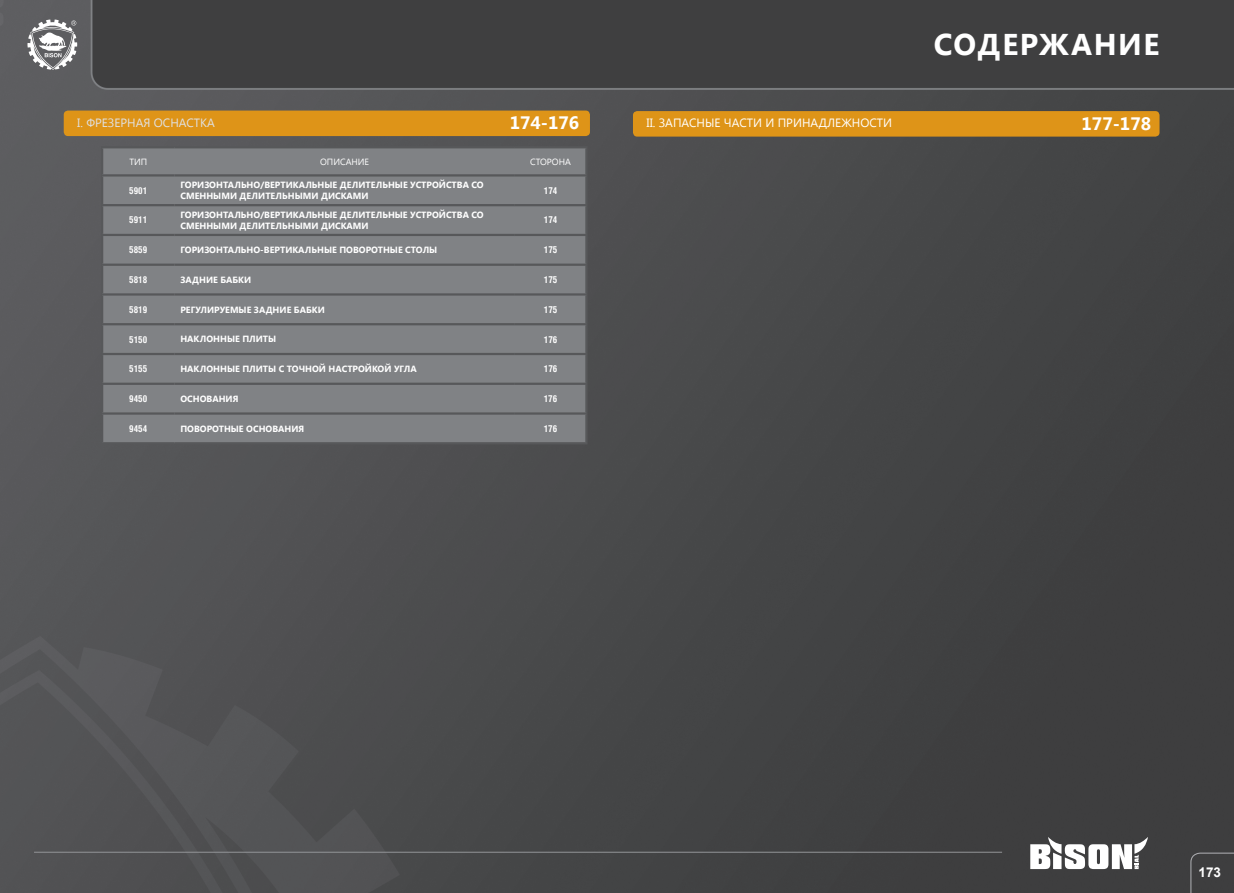
<style>
.page{position:relative;width:1234px;height:893px;background:#fff}
.page>*{position:absolute;margin:0;border:0;box-sizing:border-box;transform-origin:0 0}
.t1{font:700 30px "Segoe UI";letter-spacing:.05em;color:#fff}
.t2{font:700 18px "Segoe UI";color:#fff}
.t3{font:700 13.5px "Arial";color:#fff}
.t4{font:12px "Segoe UI";color:#fff}
.t5{font:12px "Segoe UI";color:#e0e1e3}
.t6{font:700 9px/10.8px "Segoe UI";color:#fff}
.t7{font:700 9px "Swis 721 Cn EU";color:#fff}
.t8{font:9px "Segoe UI";color:#fff}
</style>
<div class="page">
<img style="left:0;top:0;width:1233px;height:893px">
<div style="left:103px;top:148px;width:482px;height:294px;background:#808285"></div>
<hr style="left:101px;top:146px;width:73px;height:2px;background:#57585a">
<hr style="left:101px;top:148px;width:2px;height:26px;background:#57585a">
<hr style="left:174px;top:146px;width:340px;height:2px;background:#57585a">
<hr style="left:514px;top:146px;width:73px;height:2px;background:#57585a">
<hr style="left:585px;top:148px;width:2px;height:26px;background:#57585a">
<hr style="left:101px;top:174px;width:73px;height:3px;background:#57585a">
<hr style="left:101px;top:177px;width:2px;height:27px;background:#57585a">
<hr style="left:174px;top:174px;width:340px;height:3px;background:#57585a">
<hr style="left:514px;top:174px;width:73px;height:3px;background:#57585a">
<hr style="left:585px;top:177px;width:2px;height:27px;background:#57585a">
<hr style="left:101px;top:204px;width:73px;height:2px;background:#57585a">
<hr style="left:101px;top:206px;width:2px;height:28px;background:#57585a">
<hr style="left:174px;top:204px;width:340px;height:2px;background:#57585a">
<hr style="left:514px;top:204px;width:73px;height:2px;background:#57585a">
<hr style="left:585px;top:206px;width:2px;height:28px;background:#57585a">
<hr style="left:101px;top:234px;width:73px;height:2px;background:#57585a">
<hr style="left:101px;top:236px;width:2px;height:28px;background:#57585a">
<hr style="left:174px;top:234px;width:340px;height:2px;background:#57585a">
<hr style="left:514px;top:234px;width:73px;height:2px;background:#57585a">
<hr style="left:585px;top:236px;width:2px;height:28px;background:#57585a">
<hr style="left:101px;top:264px;width:73px;height:2px;background:#57585a">
<hr style="left:101px;top:266px;width:2px;height:27px;background:#57585a">
<hr style="left:174px;top:264px;width:340px;height:2px;background:#57585a">
<hr style="left:514px;top:264px;width:73px;height:2px;background:#57585a">
<hr style="left:585px;top:266px;width:2px;height:27px;background:#57585a">
<hr style="left:101px;top:293px;width:73px;height:3px;background:#57585a">
<hr style="left:101px;top:296px;width:2px;height:27px;background:#57585a">
<hr style="left:174px;top:293px;width:340px;height:3px;background:#57585a">
<hr style="left:514px;top:293px;width:73px;height:3px;background:#57585a">
<hr style="left:585px;top:296px;width:2px;height:27px;background:#57585a">
<hr style="left:101px;top:323px;width:73px;height:2px;background:#57585a">
<hr style="left:101px;top:325px;width:2px;height:28px;background:#57585a">
<hr style="left:174px;top:323px;width:340px;height:2px;background:#57585a">
<hr style="left:514px;top:323px;width:73px;height:2px;background:#57585a">
<hr style="left:585px;top:325px;width:2px;height:28px;background:#57585a">
<hr style="left:101px;top:353px;width:73px;height:2px;background:#57585a">
<hr style="left:101px;top:355px;width:2px;height:28px;background:#57585a">
<hr style="left:174px;top:353px;width:340px;height:2px;background:#57585a">
<hr style="left:514px;top:353px;width:73px;height:2px;background:#57585a">
<hr style="left:585px;top:355px;width:2px;height:28px;background:#57585a">
<hr style="left:101px;top:383px;width:73px;height:2px;background:#57585a">
<hr style="left:101px;top:385px;width:2px;height:27px;background:#57585a">
<hr style="left:174px;top:383px;width:340px;height:2px;background:#57585a">
<hr style="left:514px;top:383px;width:73px;height:2px;background:#57585a">
<hr style="left:585px;top:385px;width:2px;height:27px;background:#57585a">
<hr style="left:101px;top:412px;width:73px;height:3px;background:#57585a">
<hr style="left:101px;top:415px;width:2px;height:27px;background:#57585a">
<hr style="left:174px;top:412px;width:340px;height:3px;background:#57585a">
<hr style="left:514px;top:412px;width:73px;height:3px;background:#57585a">
<hr style="left:585px;top:415px;width:2px;height:27px;background:#57585a">
<hr style="left:101px;top:442px;width:73px;height:2px;background:#57585a">
<hr style="left:174px;top:442px;width:340px;height:2px;background:#57585a">
<hr style="left:514px;top:442px;width:73px;height:2px;background:#57585a">
<div style="left:64px;top:111px;width:526px;height:25px;background:#de9418;border-radius:4px"></div>
<div style="left:633px;top:111px;width:526px;height:26px;background:#de9418;border-radius:4px"></div>
<svg style="left:27px;top:19px;width:50px;height:51px"></svg>
<hr style="left:34px;top:852px;width:967px;height:1px;background:#939598">
<svg style="left:1030px;top:837px;width:117px;height:32px"></svg>
<div style="left:1189px;top:853px;width:44px;height:40px;background:#3e3e3f"></div>
<h1 class="t1" style="left:933px;top:23px;width:227px">СОДЕРЖАНИЕ</h1>
<h3 class="t5" style="left:77px;top:115px;width:46px">I. ФРЕЗЕРНА</h3>
<h3 class="t5" style="left:143px;top:115px;width:28px">Я ОСНАС</h3>
<h3 class="t5" style="left:194px;top:115px;width:22px">ТКА</h3>
<h2 class="t2" style="left:510px;top:110px;width:71px">174-176</h2>
<h3 class="t4" style="left:646px;top:114px;width:247px">II. запасные части и принадлежности</h3>
<h2 class="t2" style="left:1081px;top:111px;width:71px">177-178</h2>
<p class="t8" style="left:129px;top:155px;width:19px">Тип</p>
<p class="t8" style="left:320px;top:155px;width:51px">описание</p>
<p class="t8" style="left:530px;top:155px;width:7px">Сто</p>
<p class="t8" style="left:547px;top:155px;width:25px">ро на</p>
<p class="t7" style="left:129px;top:185px;width:19px">5901</p>
<p class="t6" style="left:180px;top:179px;width:305px">ГОРИЗОНТАЛЬНО/ВЕРТИКАЛЬНЫЕ ДЕЛИТЕЛЬНЫЕ УСТРОЙСТВА СО<br>СМЕННЫМИ ДЕЛИТЕЛЬНЫМИ ДИСКАМИ</p>
<p class="t7" style="left:543px;top:185px;width:15px">174</p>
<p class="t7" style="left:129px;top:215px;width:19px">5911</p>
<p class="t6" style="left:180px;top:209px;width:305px">ГОРИЗОНТАЛЬНО/ВЕРТИКАЛЬНЫЕ ДЕЛИТЕЛЬНЫЕ УСТРОЙСТВА СО<br>СМЕННЫМИ ДЕЛИТЕЛЬНЫМИ ДИСКАМИ</p>
<p class="t7" style="left:543px;top:215px;width:15px">174</p>
<p class="t7" style="left:129px;top:245px;width:19px">5859</p>
<p class="t6" style="left:180px;top:244px;width:258px">ГОРИЗОНТАЛЬНО-ВЕРТИКАЛЬНЫЕ ПОВОРОТНЫЕ СТОЛЫ</p>
<p class="t7" style="left:543px;top:245px;width:15px">175</p>
<p class="t7" style="left:129px;top:274px;width:19px">5818</p>
<p class="t6" style="left:180px;top:274px;width:72px">ЗАДНИЕ БАБКИ</p>
<p class="t7" style="left:543px;top:274px;width:15px">175</p>
<p class="t7" style="left:129px;top:304px;width:19px">5819</p>
<p class="t6" style="left:180px;top:304px;width:146px">РЕГУЛИРУЕМЫЕ ЗАДНИЕ БАБКИ</p>
<p class="t7" style="left:543px;top:304px;width:15px">175</p>
<p class="t7" style="left:129px;top:334px;width:19px">5150</p>
<p class="t6" style="left:180px;top:333px;width:97px">НАКЛОННЫЕ ПЛИТЫ</p>
<p class="t7" style="left:543px;top:334px;width:15px">176</p>
<p class="t7" style="left:129px;top:364px;width:19px">5155</p>
<p class="t6" style="left:180px;top:363px;width:133px">НАКЛОННЫЕ ПЛИТЫ с точной</p>
<p class="t6" style="left:328px;top:363px;width:8px">настройкой</p>
<p class="t6" style="left:394px;top:363px;width:7px">угла</p>
<p class="t7" style="left:543px;top:364px;width:15px">176</p>
<p class="t7" style="left:129px;top:393px;width:19px">9450</p>
<p class="t6" style="left:180px;top:393px;width:60px">ОСНОВАНИЯ</p>
<p class="t7" style="left:543px;top:393px;width:15px">176</p>
<p class="t7" style="left:129px;top:423px;width:19px">9454</p>
<p class="t6" style="left:180px;top:423px;width:125px">ПОВОРОТНЫЕ ОСНОВАНИЯ</p>
<p class="t7" style="left:543px;top:423px;width:15px">176</p>
<h3 class="t3" style="left:1198px;top:863px;width:24px">173</h3>
</div>
